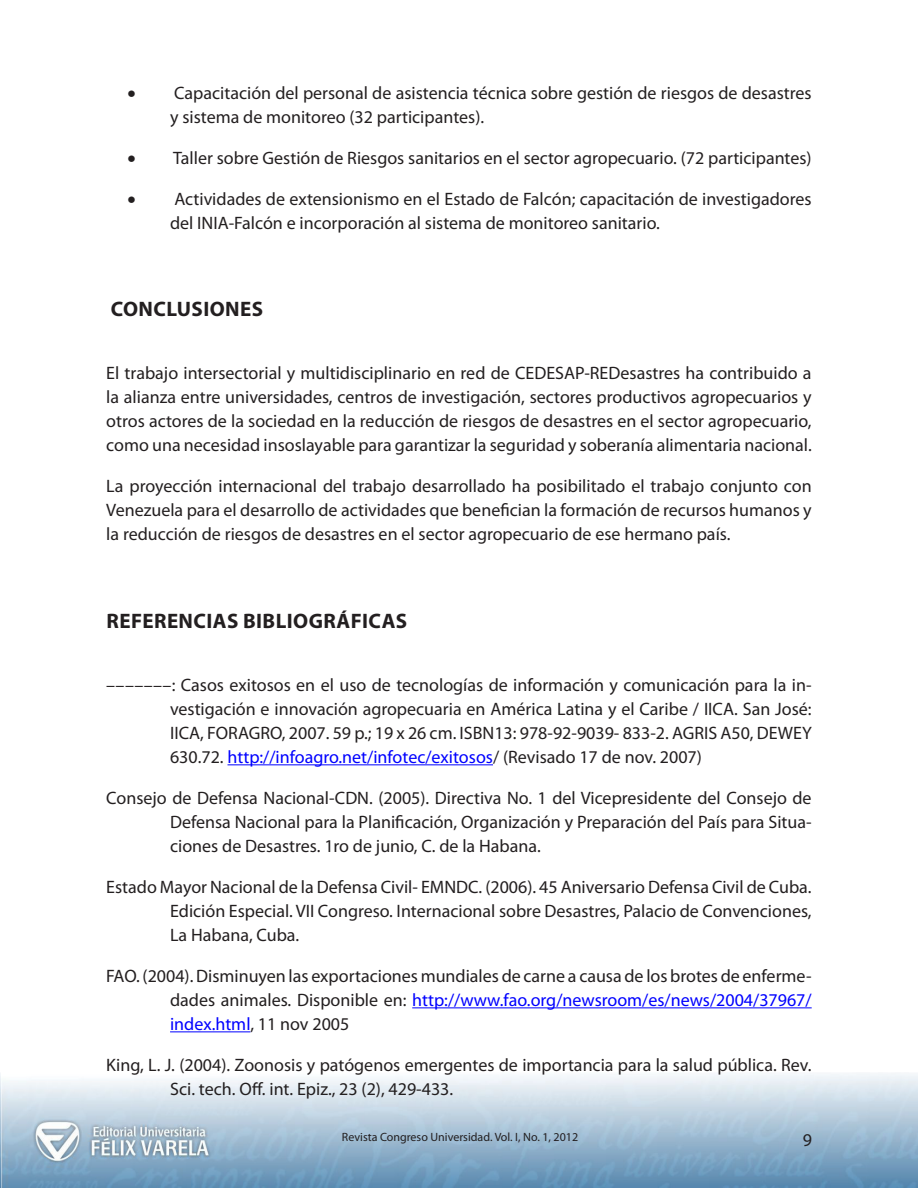
<style>
.page{position:relative;width:918px;height:1188px;background:#fff}
.page>*{position:absolute;margin:0;border:0;box-sizing:border-box;transform-origin:0 0}
.Val2{font:700 21px "Myriad Pro";letter-spacing:.02em;color:#231f20}
.bibliografía{font:18px/24px "Myriad Pro";color:#231f20;text-align:justify}
.Cuerpo_de_Texto{font:18px/24px "Myriad Pro";color:#231f20}
.t1{font:12px "Myriad Pro";color:#231f20}
.s1{color:#00f}
</style>
<div class="page">
<img style="left:0;top:1073px;width:918px;height:115px">
<hr style="left:228px;top:764px;width:265px;height:1px;background:#00f">
<hr style="left:412px;top:1007px;width:400px;height:1px;background:#00f">
<hr style="left:170px;top:1031px;width:80px;height:1px;background:#00f">
<p class="Cuerpo_de_Texto" style="left:170px;top:80px;width:643px;text-indent:-43px">• Capacitación del personal de asistencia técnica sobre gestión de riesgos de desastres y sistema de monitoreo (32 participantes).</p>
<p class="Cuerpo_de_Texto" style="left:128px;top:145px;width:686px">• Taller sobre Gestión de Riesgos sanitarios en el sector agropecuario. (72 participantes)</p>
<p class="Cuerpo_de_Texto" style="left:170px;top:186px;width:643px;text-indent:-43px">• Actividades de extensionismo en el Estado de Falcón; capacitación de investigadores del INIA-Falcón e incorporación al sistema de monitoreo sanitario.</p>
<p class="Val2" style="left:111px;top:295px;width:154px">CONCLUSIONES</p>
<p class="Cuerpo_de_Texto" style="left:106px;top:361px;width:707px;text-align:justify">El trabajo intersectorial y multidisciplinario en red de CEDESAP-REDesastres ha contribuido a la alianza entre universidades, centros de investigación, sectores productivos agropecuarios y otros actores de la sociedad en la reducción de riesgos de desastres en el sector agropecuario, como una necesidad insoslayable para garantizar la seguridad y soberanía alimentaria nacional.</p>
<p class="Cuerpo_de_Texto" style="left:106px;top:474px;width:707px;text-align:justify">La proyección internacional del trabajo desarrollado ha posibilitado el trabajo conjunto con Venezuela para el desarrollo de actividades que benefician la formación de recursos humanos y la reducción de riesgos de desastres en el sector agropecuario de ese hermano país.</p>
<p class="Val2" style="left:107px;top:607px;width:302px">REFERENCIAS BIBLIOGRÁFICAS</p>
<p class="bibliografía" style="left:170px;top:673px;width:643px;text-indent:-64px">–––––––: Casos exitosos en el uso de tecnologías de información y comunicación para la in&shy;vestigación e innovación agropecuaria en América Latina y el Caribe / IICA. San José:<br>IICA, FORAGRO, 2007. 59 p.; 19 x 26 cm. ISBN13: 978-92-9039- 833-2. AGRIS A50, DEWEY 630.72. <span class="s1">http://infoagro.net/infotec/exitosos</span>/ (Revisado 17 de nov. 2007)</p>
<p class="bibliografía" style="left:170px;top:786px;width:643px;text-indent:-64px">Consejo de Defensa Nacional-CDN. (2005). Directiva No. 1 del Vicepresidente del Consejo de Defensa Nacional para la Planificación, Organización y Preparación del País para Situa&shy;ciones de Desastres. 1ro de junio, C. de la Habana.</p>
<p class="bibliografía" style="left:170px;top:875px;width:643px;text-indent:-64px">Estado Mayor Nacional de la Defensa Civil- EMNDC. (2006). 45 Aniversario Defensa Civil de Cuba.<br>Edición Especial. VII Congreso. Internacional sobre Desastres, Palacio de Convenciones, La Habana, Cuba.</p>
<p class="bibliografía" style="left:170px;top:964px;width:643px;text-indent:-64px">FAO. (2004). Disminuyen las exportaciones mundiales de carne a causa de los brotes de enferme&shy;dades animales. Disponible en: <span class="s1">http://www.fao.org/newsroom/es/news/2004/37967/ index.html</span>, 11 nov 2005</p>
<p class="bibliografía" style="left:170px;top:1053px;width:643px;text-indent:-64px">King, L. J. (2004). Zoonosis y patógenos emergentes de importancia para la salud pública. Rev.<br>Sci. tech. Off. int. Epiz., 23 (2), 429-433.</p>
<p class="t1" style="left:342px;top:1130px;width:238px">Revista Congreso Universidad. Vol. I, No. 1, 2012</p>
<p class="Cuerpo_de_Texto" style="left:803px;top:1127px;width:11px">9</p>
</div>
